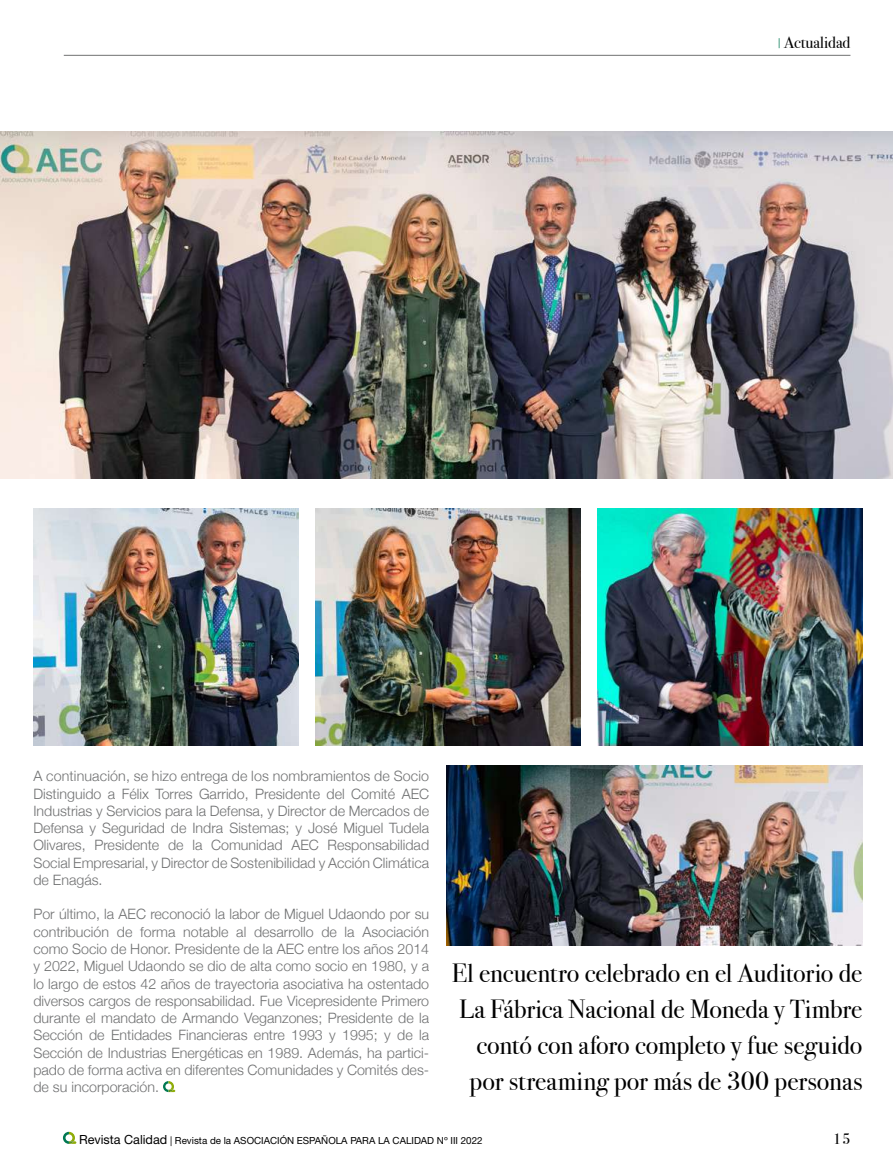
<style>
.page{position:relative;width:893px;height:1166px;background:#fff}
.page>*{position:absolute;margin:0;border:0;box-sizing:border-box;transform-origin:0 0}
.t1{font:26.25px/36px "Bodoni Svty Two ITCTT";letter-spacing:-.005em;color:#000;text-align:right}
.t2{font:16.5px "Bodoni Svty Two ITCTT";color:#000}
.t3{font:15px "Bodoni Svty Two ITCTT";color:#000}
.t4{font:300 14.25px/17.2px "Helvetica Neue";color:#707172;text-align:justify}
.t5{font:9.75px "Helvetica Neue LT Std";color:#000}
.s1{font-family:"Helvetica Neue LT Std";font-weight:300;font-stretch:condensed;font-size:13.5px;color:#007852}
.s2{font-size:12.6px}
</style>
<div class="page">
<hr style="left:64px;top:55px;width:786px;height:1px;background:#707172">
<svg style="left:63px;top:1131px;width:13px;height:12px"></svg>
<svg style="left:163px;top:1081px;width:12px;height:10px"></svg>
<img style="left:0;top:132px;width:893px;height:346px">
<img style="left:33px;top:508px;width:266px;height:237px">
<img style="left:315px;top:508px;width:265px;height:237px">
<img style="left:597px;top:508px;width:265px;height:237px">
<img style="left:446px;top:765px;width:416px;height:180px">
<p class="t2" style="left:778px;top:29px;width:74px"><span class="s1">|</span> Actualidad</p>
<p class="t4" style="left:33px;top:766px;width:397px">A continuación, se hizo entrega de los nombramientos de Socio Distinguido a Félix Torres Garrido, Presidente del Comité AEC Industrias y Servicios para la Defensa, y Director de Mercados de Defensa y Seguridad de Indra Sistemas; y José Miguel Tudela Olivares, Presidente de la Comunidad AEC Responsabilidad Social Empresarial, y Director de Sostenibilidad y Acción Climática de Enagás.</p>
<p class="t4" style="left:33px;top:904px;width:397px">Por último, la AEC reconoció la labor de Miguel Udaondo por su contribución de forma notable al desarrollo de la Asociación como Socio de Honor. Presidente de la AEC entre los años 2014 y 2022, Miguel Udaondo se dio de alta como socio en 1980, y a lo largo de estos 42 años de trayectoria asociativa ha ostentado diversos cargos de responsabilidad. Fue Vicepresidente Primero durante el mandato de Armando Veganzones; Presidente de la Sección de Entidades Financieras entre 1993 y 1995; y de la Sección de Industrias Energéticas en 1989. Además, ha partici&shy;pado de forma activa en diferentes Comunidades y Comités des&shy;de su incorporación.</p>
<h1 class="t1" style="left:452px;top:952px;width:412px">El encuentro celebrado en el Auditorio de La Fábrica Nacional de Moneda y Timbre contó con aforo completo y fue seguido por streaming por más de 300 personas</h1>
<p class="t5" style="left:79px;top:1134px;width:405px"><span class="s2">Revista Calidad</span> | Revista de la ASOCIACIÓN ESPAÑOLA PARA LA CALIDAD Nº III 2022</p>
<p class="t3" style="left:833px;top:1126px;width:19px">15</p>
</div>
